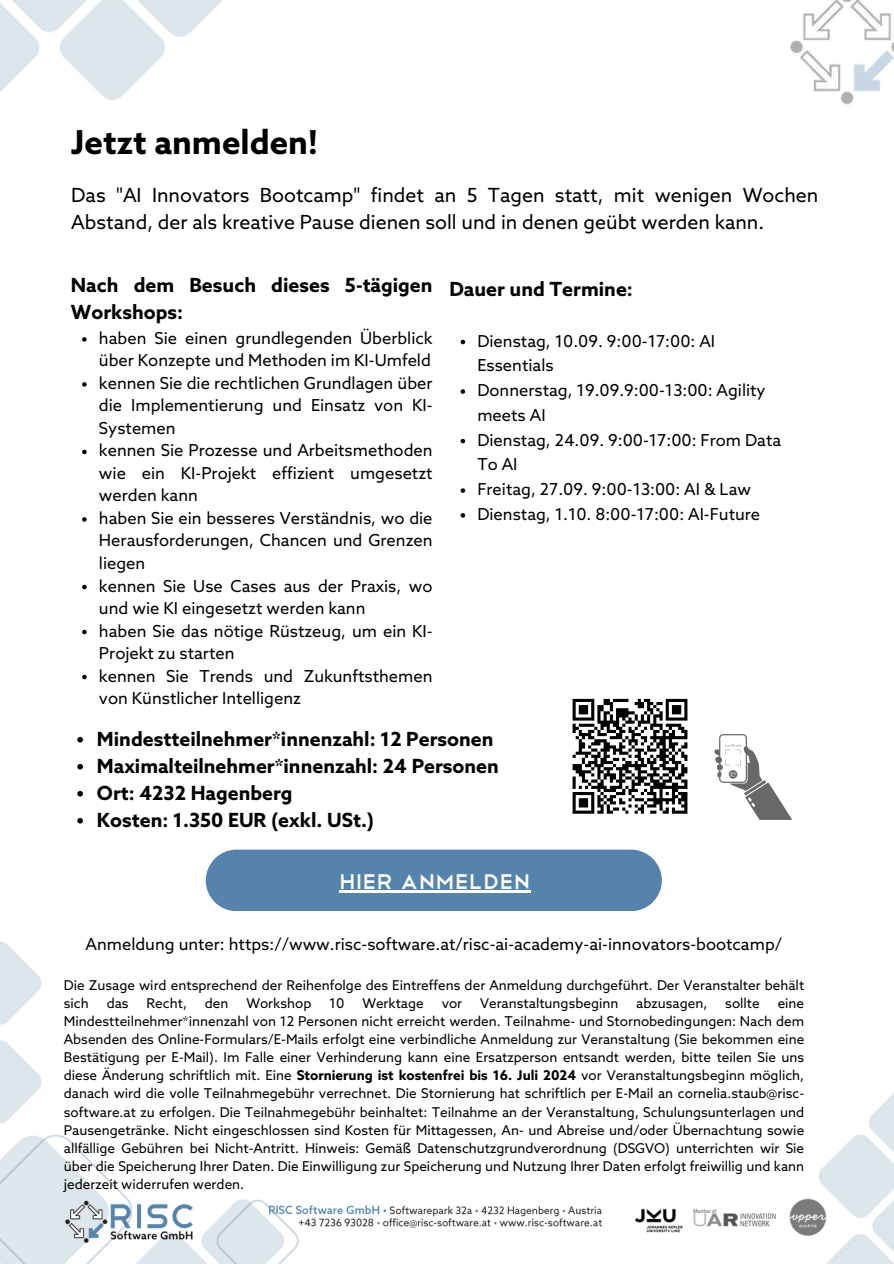
<style>
.page{position:relative;width:894px;height:1264px;background:#fff}
.page>*{position:absolute;margin:0;border:0;box-sizing:border-box;transform-origin:0 0}
.t1{font:700 33px "Azo Sans";color:#000}
.t2{font:27.75px "Telegrafico";color:#fff}
.t3{font:700 19.5px/27px "Azo Sans";color:#000}
.t4{font:19.5px/27px "Azo Sans";color:#000}
.t5{font:16.5px/22.5px "Azo Sans";color:#000}
.t6{font:13.5px/18px "Azo Sans";color:#000}
.s1{font-weight:700}
</style>
<div class="page">
<img style="left:818px;top:1094px;width:75px;height:91px">
<img style="left:669px;top:1185px;width:224px;height:78px">
<img style="left:0;top:941px;width:97px;height:226px">
<img style="left:0;top:1167px;width:669px;height:96px">
<img style="left:0;top:0;width:222px;height:100px">
<img style="left:790px;top:0;width:103px;height:105px">
<div style="left:206px;top:849px;width:455px;height:62px;background:#5583ac"></div>
<svg style="left:572px;top:698px;width:116px;height:116px"></svg>
<svg style="left:714px;top:734px;width:77px;height:85px"></svg>
<svg style="left:82px;top:337px;width:5px;height:4px"></svg>
<svg style="left:82px;top:382px;width:5px;height:4px"></svg>
<svg style="left:82px;top:449px;width:5px;height:5px"></svg>
<svg style="left:82px;top:517px;width:5px;height:4px"></svg>
<svg style="left:82px;top:584px;width:5px;height:5px"></svg>
<svg style="left:82px;top:629px;width:5px;height:5px"></svg>
<svg style="left:82px;top:674px;width:5px;height:5px"></svg>
<svg style="left:460px;top:340px;width:5px;height:4px"></svg>
<svg style="left:460px;top:389px;width:5px;height:5px"></svg>
<svg style="left:460px;top:439px;width:5px;height:4px"></svg>
<svg style="left:460px;top:488px;width:5px;height:5px"></svg>
<svg style="left:460px;top:513px;width:5px;height:4px"></svg>
<svg style="left:77px;top:737px;width:6px;height:5px"></svg>
<svg style="left:77px;top:764px;width:6px;height:5px"></svg>
<svg style="left:77px;top:791px;width:6px;height:5px"></svg>
<svg style="left:77px;top:818px;width:6px;height:5px"></svg>
<hr style="left:339px;top:890px;width:191px;height:2px;background:#fff">
<p class="t1" style="left:71px;top:125px;width:248px">Jetzt anmelden!</p>
<p class="t4" style="left:71px;top:183px;width:748px">Das "AI Innovators Bootcamp" findet an 5 Tagen statt, mit wenigen Wochen<br>Abstand, der als kreative Pause dienen soll und in denen geübt werden kann.</p>
<p class="t3" style="left:71px;top:273px;width:363px">Nach dem Besuch dieses 5-tägigen<br>Workshops:</p>
<p class="t5" style="left:99px;top:328px;width:335px">haben Sie einen grundlegenden Überblick über Konzepte und Methoden im KI-Umfeld</p>
<p class="t5" style="left:99px;top:373px;width:335px;text-align:justify">kennen Sie die rechtlichen Grundlagen über die Implementierung und Einsatz von KI-Systemen</p>
<p class="t5" style="left:99px;top:440px;width:335px;text-align:justify">kennen Sie Prozesse und Arbeitsmethoden wie ein KI-Projekt effizient umgesetzt werden kann</p>
<p class="t5" style="left:99px;top:508px;width:335px;text-align:justify">haben Sie ein besseres Verständnis, wo die Herausforderungen, Chancen und Grenzen liegen</p>
<p class="t5" style="left:99px;top:575px;width:335px">kennen Sie Use Cases aus der Praxis, wo und wie KI eingesetzt werden kann</p>
<p class="t5" style="left:99px;top:620px;width:335px">haben Sie das nötige Rüstzeug, um ein KI-<br>Projekt zu starten</p>
<h3 class="t5" style="left:99px;top:665px;width:335px">kennen Sie Trends und Zukunftsthemen von Künstlicher Intelligenz</h3>
<p class="t3" style="left:449px;top:277px;width:185px">Dauer und Termine:</p>
<p class="t5" style="left:477px;top:329px;width:239px;line-height:24.8px">Dienstag, 10.09. 9:00-17:00: AI<br>Essentials</p>
<p class="t5" style="left:477px;top:379px;width:290px;line-height:24.8px">Donnerstag, 19.09.9:00-13:00: Agility meets AI</p>
<p class="t5" style="left:477px;top:428px;width:305px;line-height:24.8px">Dienstag, 24.09. 9:00-17:00: From Data<br>To AI</p>
<p class="t5" style="left:477px;top:479px;width:275px">Freitag, 27.09. 9:00-13:00: AI &amp; Law</p>
<p class="t5" style="left:477px;top:504px;width:284px">Dienstag, 1.10. 8:00-17:00: AI-Future</p>
<p class="t3" style="left:97px;top:727px;width:398px">Mindestteilnehmer*innenzahl: 12 Personen</p>
<p class="t3" style="left:97px;top:754px;width:403px">Maximalteilnehmer*innenzahl: 24 Personen</p>
<h2 class="t3" style="left:97px;top:781px;width:197px">Ort: 4232 Hagenberg</h2>
<p class="t3" style="left:97px;top:808px;width:279px">Kosten: 1.350 EUR (exkl. USt.)</p>
<h5 class="t2" style="left:339px;top:863px;width:193px">Hier anmelden</h5>
<p class="t5" style="left:86px;top:934px;width:698px">Anmeldung unter: https://www.risc-software.at/risc-ai-academy-ai-innovators-bootcamp/</p>
<p class="t6" style="left:64px;top:977px;width:741px">Die Zusage wird entsprechend der Reihenfolge des Eintreffens der Anmeldung durchgeführt. Der Veranstalter behält sich</p>
<p class="t6" style="left:107px;top:995px;width:23px">das</p>
<p class="t6" style="left:146px;top:995px;width:42px">Recht,</p>
<p class="t6" style="left:205px;top:995px;width:25px">den</p>
<p class="t6" style="left:246px;top:995px;width:66px">Workshop</p>
<p class="t6" style="left:329px;top:995px;width:17px">10</p>
<p class="t6" style="left:362px;top:995px;width:63px">Werktage</p>
<p class="t6" style="left:441px;top:995px;width:22px">vor</p>
<p class="t6" style="left:480px;top:995px;width:140px">Veranstaltungsbeginn</p>
<p class="t6" style="left:636px;top:995px;width:73px">abzusagen,</p>
<p class="t6" style="left:725px;top:995px;width:36px">sollte</p>
<p class="t6" style="left:64px;top:995px;width:741px;text-align:justify;text-indent:713px">eine Mindestteilnehmer*innenzahl von 12 Personen nicht erreicht werden. Teilnahme- und Stornobedingungen: Nach dem Absenden des Online-Formulars/E-Mails erfolgt eine verbindliche Anmeldung zur Veranstaltung (Sie bekommen eine Bestätigung per E-Mail). Im Falle einer Verhinderung kann eine Ersatzperson entsandt werden, bitte teilen Sie uns diese Änderung schriftlich mit. Eine <span class="s1">Stornierung ist kostenfrei bis 16. Juli 2024</span> vor Veranstaltungsbeginn möglich, danach wird die volle Teilnahmegebühr verrechnet. Die Stornierung hat schriftlich per E-Mail an cornelia.staub@risc&shy;software.at zu erfolgen. Die Teilnahmegebühr beinhaltet: Teilnahme an der Veranstaltung, Schulungsunterlagen und Pausengetränke. Nicht eingeschlossen sind Kosten für Mittagessen, An- und Abreise und/oder Übernachtung sowie allfällige Gebühren bei Nicht-Antritt. Hinweis: Gemäß Datenschutzgrundverordnung (DSGVO) unterrichten wir Sie über die Speicherung Ihrer Daten. Die Einwilligung zur Speicherung und Nutzung Ihrer Daten erfolgt freiwillig und kann jederzeit widerrufen werden.</p>
</div>
